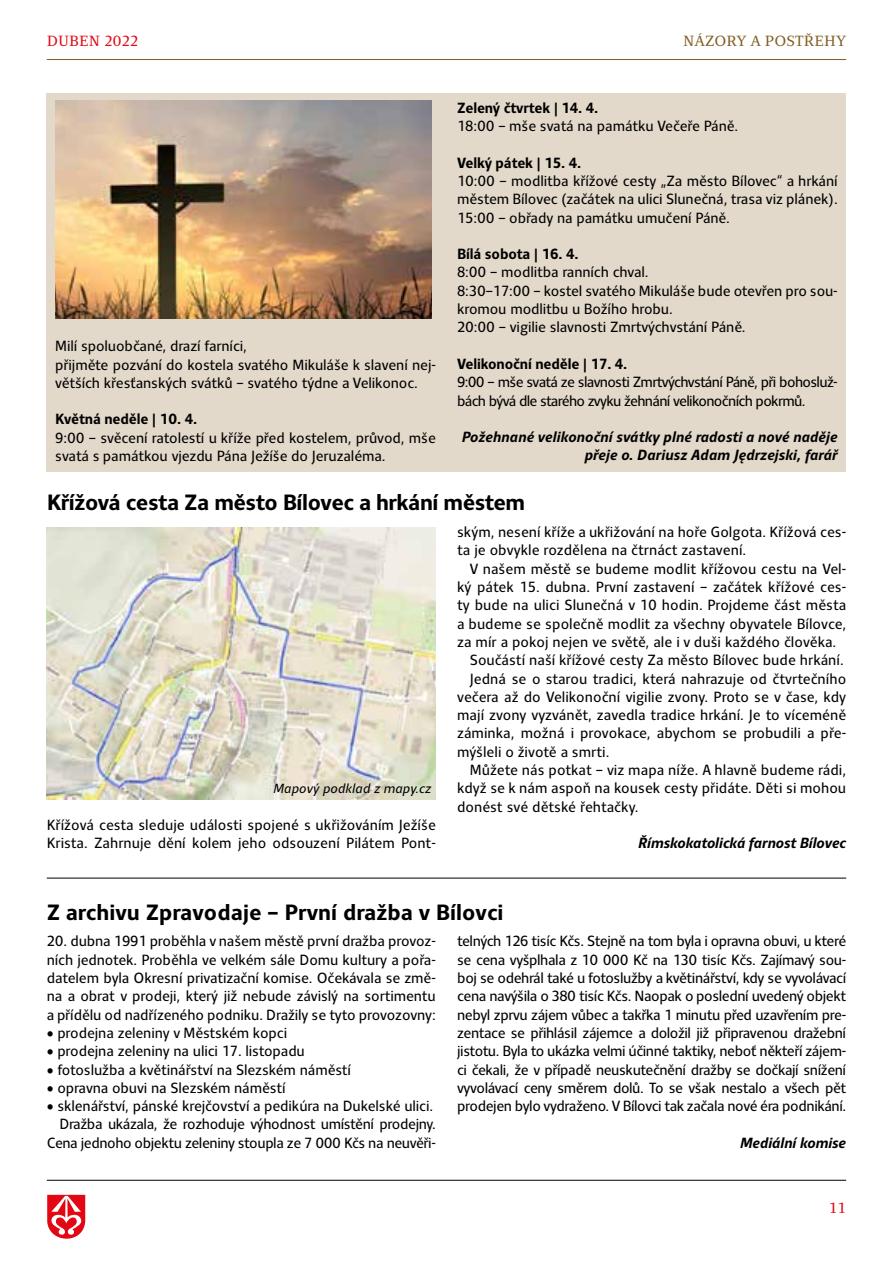
<style>
.page{position:relative;width:893px;height:1263px;background:#fff}
.page>*{position:absolute;margin:0;border:0;box-sizing:border-box;transform-origin:0 0}
.t1{font:700 22.5px "Clara Sans";letter-spacing:-.02em;color:#000}
.t2{font:700 22.5px "Clara Sans";color:#000}
.t3{font:15px/18.3px "Clara Sans";letter-spacing:-.01em;color:#000;scale:.95 1}
.t4{font:15px/18.3px "Clara Sans";letter-spacing:-.03em;color:#000;text-align:right;scale:.95 1}
.t5{font:italic 700 15px/18.3px "Clara Sans";color:#000;text-align:right;scale:.95 1}
.t6{font:15px/18.3px "Clara Sans";letter-spacing:-.05em;color:#000;scale:.95 1}
.t7{font:700 15px "Clara Sans";letter-spacing:-.01em;color:#000;scale:.95 1}
.t8{font:15px "Clara Serif";color:#815e22}
.t9{font:15px "Clara Serif";color:#e30613}
.t10{font:italic 13.5px "Clara Sans";color:#000;scale:.95 1}
</style>
<div class="page">
<hr style="left:47px;top:1180px;width:799px;height:1px;background:#000">
<svg style="left:47px;top:1195px;width:38px;height:44px"></svg>
<hr style="left:47px;top:59px;width:799px;height:1px;background:#815e22">
<hr style="left:47px;top:878px;width:799px;height:1px;background:#000">
<div style="left:47px;top:94px;width:799px;height:378px;background:#e3d9ca"></div>
<img style="left:55px;top:101px;width:377px;height:218px">
<img style="left:47px;top:527px;width:389px;height:272px">
<p class="t9" style="left:47px;top:33px;width:93px">DUBEN 2022</p>
<p class="t8" style="left:683px;top:33px;width:165px">NÁZORY A POSTŘEHY</p>
<p class="t7" style="left:457px;top:99px;width:150px">Zelený čtvrtek | 14. 4.</p>
<p class="t3" style="left:457px;top:117px;width:297px">18:00 – mše svatá na památku Večeře Páně.</p>
<p class="t7" style="left:457px;top:154px;width:132px">Velký pátek | 15. 4.</p>
<p class="t3" style="left:457px;top:172px;width:402px;text-align:justify">10:00 – modlitba křížové cesty „Za město Bílovec“ a hrkání městem Bílovec (začátek na ulici Slunečná, trasa viz plánek).<br>15:00 – obřady na památku umučení Páně.</p>
<p class="t7" style="left:457px;top:246px;width:129px">Bílá sobota | 16. 4.</p>
<p class="t3" style="left:457px;top:263px;width:402px">8:00 – modlitba ranních chval.<br>8:30–17:00 – kostel svatého Mikuláše bude otevřen pro sou&shy;kromou modlitbu u Božího hrobu.<br>20:00 – vigilie slavnosti Zmrtvýchvstání Páně.</p>
<p class="t7" style="left:457px;top:355px;width:181px">Velikonoční neděle | 17. 4.</p>
<p class="t6" style="left:457px;top:373px;width:402px">9:00 – mše svatá ze slavnosti Zmrtvýchvstání Páně, při bohosluž&shy;bách bývá dle starého zvyku žehnání velikonočních pokrmů.</p>
<p class="t5" style="left:462px;top:428px;width:397px">Požehnané velikonoční svátky plné radosti a nové naděje přeje o. Dariusz Adam Jędrzejski, farář</p>
<h1 class="t1" style="left:47px;top:490px;width:480px">Křížová cesta Za město Bílovec a hrkání městem</h1>
<p class="t3" style="left:55px;top:337px;width:402px">Milí spoluobčané, drazí farníci,<br>přijměte pozvání do kostela svatého Mikuláše k slavení nej&shy;větších křesťanských svátků – svatého týdne a Velikonoc.</p>
<p class="t7" style="left:55px;top:411px;width:151px">Květná neděle | 10. 4.</p>
<p class="t3" style="left:55px;top:429px;width:402px">9:00 – svěcení ratolestí u kříže před kostelem, průvod, mše svatá s památkou vjezdu Pána Ježíše do Jeruzaléma.</p>
<p class="t10" style="left:274px;top:781px;width:168px">Mapový podklad z mapy.cz</p>
<p class="t3" style="left:47px;top:816px;width:411px">Křížová cesta sleduje události spojené s ukřižováním Ježíše<br>Krista. Zahrnuje dění kolem jeho odsouzení Pilátem Pont-</p>
<p class="t3" style="left:457px;top:523px;width:411px">ským, nesení kříže a ukřižování na hoře Golgota. Křížová ces&shy;ta je obvykle rozdělena na čtrnáct zastavení.</p>
<p class="t3" style="left:470px;top:560px;width:398px">V našem městě se budeme modlit křížovou cestu na Vel-</p>
<p class="t3" style="left:457px;top:578px;width:411px">ký pátek 15. dubna. První zastavení – začátek křížové ces-</p>
<p class="t3" style="left:457px;top:596px;width:411px">ty bude na ulici Slunečná v 10 hodin. Projdeme část města</p>
<p class="t3" style="left:457px;top:615px;width:411px">a budeme se společně modlit za všechny obyvatele Bílovce,</p>
<p class="t3" style="left:457px;top:633px;width:401px">za mír a pokoj nejen ve světě, ale i v duši každého člověka.</p>
<p class="t3" style="left:470px;top:651px;width:395px">Součástí naší křížové cesty Za město Bílovec bude hrkání.</p>
<p class="t3" style="left:470px;top:669px;width:398px">Jedná se o starou tradici, která nahrazuje od čtvrtečního</p>
<p class="t3" style="left:457px;top:688px;width:411px">večera až do Velikonoční vigilie zvony. Proto se v čase, kdy</p>
<p class="t3" style="left:457px;top:706px;width:411px">mají zvony vyzvánět, zavedla tradice hrkání. Je to víceméně</p>
<p class="t3" style="left:457px;top:724px;width:411px">záminka, možná i provokace, abychom se probudili a pře-</p>
<p class="t3" style="left:457px;top:743px;width:162px">mýšleli o životě a smrti.</p>
<p class="t3" style="left:470px;top:761px;width:398px">Můžete nás potkat – viz mapa níže. A hlavně budeme rádi,</p>
<p class="t3" style="left:457px;top:779px;width:411px">když se k nám aspoň na kousek cesty přidáte. Děti si mohou</p>
<p class="t3" style="left:457px;top:798px;width:192px">donést své dětské řehtačky.</p>
<p class="t5" style="left:638px;top:834px;width:221px">Římskokatolická farnost Bílovec</p>
<h1 class="t2" style="left:47px;top:899px;width:458px">Z archivu Zpravodaje – První dražba v Bílovci</h1>
<p class="t3" style="left:47px;top:932px;width:411px;text-align:justify">20. dubna 1991 proběhla v našem městě první dražba provoz&shy;ních jednotek. Proběhla ve velkém sále Domu kultury a pořa&shy;datelem byla Okresní privatizační komise. Očekávala se změ&shy;na a obrat v prodeji, který již nebude závislý na sortimentu a přídělu od nadřízeného podniku. Dražily se tyto provozovny:</p>
<p class="t3" style="left:47px;top:1024px;width:255px">• prodejna zeleniny v Městském kopci</p>
<p class="t3" style="left:47px;top:1042px;width:273px">• prodejna zeleniny na ulici 17. listopadu</p>
<p class="t3" style="left:47px;top:1060px;width:322px">• fotoslužba a květinářství na Slezském náměstí</p>
<p class="t3" style="left:47px;top:1079px;width:253px">• opravna obuvi na Slezském náměstí</p>
<p class="t4" style="left:47px;top:1097px;width:411px">• sklenářství, pánské krejčovství a pedikúra na Dukelské ulici.<br>Dražba ukázala, že rozhoduje výhodnost umístění prodejny.<br>Cena jednoho objektu zeleniny stoupla ze 7 000 Kčs na neuvěři-</p>
<p class="t3" style="left:457px;top:932px;width:411px;text-align:justify">telných 126 tisíc Kčs. Stejně na tom byla i opravna obuvi, u které se cena vyšplhala z 10 000 Kč na 130 tisíc Kčs. Zajímavý sou&shy;boj se odehrál také u fotoslužby a květinářství, kdy se vyvolávací cena navýšila o 380 tisíc Kčs. Naopak o poslední uvedený objekt nebyl zprvu zájem vůbec a takřka 1 minutu před uzavřením pre&shy;zentace se přihlásil zájemce a doložil již připravenou dražební jistotu. Byla to ukázka velmi účinné taktiky, neboť někteří zájem&shy;ci čekali, že v případě neuskutečnění dražby se dočkají snížení vyvolávací ceny směrem dolů. To se však nestalo a všech pět prodejen bylo vydraženo. V Bílovci tak začala nové éra podnikání.</p>
<p class="t5" style="left:740px;top:1134px;width:113px">Mediální komise</p>
<p class="t9" style="left:829px;top:1199px;width:19px">11</p>
</div>
